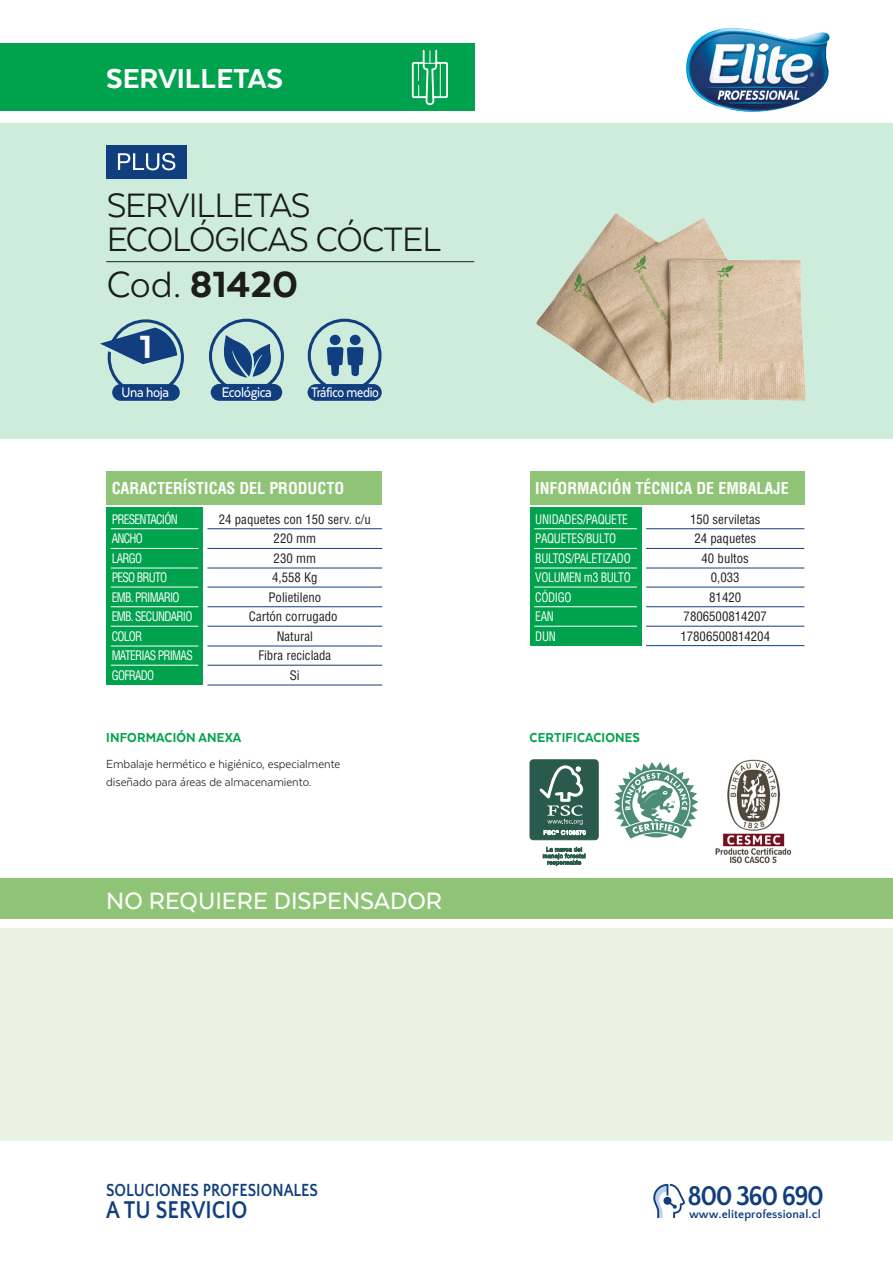
<style>
.page{position:relative;width:893px;height:1263px;background:#fff}
.page>*{position:absolute;margin:0;border:0;box-sizing:border-box;transform-origin:0 0}
.t1{font:800 42px "Texta";color:#231f20}
.t2{font:39px/34.5px "Texta";letter-spacing:-.025em;color:#231f20}
.t3{font:800 37.05px "Texta";color:#fff}
.t4{font:800 31.5px "Texta";color:#fff}
.t5{font:700 28.65px "Quattrocento Sans";letter-spacing:-.06em;color:#113e7e;scale:.93 1}
.t6{font:500 27.3px "Texta";color:#fff}
.t7{font:700 25.5px "Quattrocento Sans";color:#113e7e;scale:.85 1}
.t8{font:700 18.45px "Quattrocento Sans";color:#113e7e;scale:.85 1}
.t9{font:700 condensed 16.05px "Helvetica LT Std";color:#fff}
.t10{font:500 16.05px "Texta";letter-spacing:-.025em;color:#fff;scale:.9 1}
.t11{font:500 15.9px "Texta";letter-spacing:-.025em;color:#fff;scale:.85 1}
.t12{font:500 15.9px "Texta";letter-spacing:-.025em;color:#fff;scale:.9 1}
.t13{font:800 15px "Texta";letter-spacing:.01em;color:#00a24d;scale:.95 1}
.t14{font:13.5px/18px "Texta";color:#231f20;scale:.95 1}
.t15{font:condensed 12.75px/19.5px "Helvetica LT Std";color:#231f20;text-align:center}
.t16{font:condensed 12.75px/19.5px "Helvetica LT Std";letter-spacing:-.06em;color:#fff;scale:.9 1}
.t17{font:condensed 12.75px/19.5px "Helvetica LT Std";letter-spacing:-.025em;color:#fff;scale:.9 1}
.t18{font:700 12px "Quattrocento Sans";letter-spacing:.01em;color:#113e7e}
.s1{font-weight:400}
</style>
<div class="page">
<div style="left:0;top:928px;width:893px;height:213px;background:#e9f3e4"></div>
<div style="left:0;top:878px;width:893px;height:41px;background:#8fc476"></div>
<div style="left:0;top:123px;width:893px;height:316px;background:#cdecdc"></div>
<hr style="left:106px;top:261px;width:368px;height:1px;background:#231f20">
<img style="left:536px;top:213px;width:270px;height:192px">
<div style="left:106px;top:145px;width:81px;height:34px;background:#113e7e"></div>
<svg style="left:118px;top:153px;width:57px;height:17px"></svg>
<svg style="left:100px;top:319px;width:84px;height:77px"></svg>
<div style="left:112px;top:384px;width:68px;height:17px;background:#113e7e;border-radius:8px"></div>
<div style="left:209px;top:319px;width:75px;height:75px;border:3px solid #113e7e;border-radius:50%"></div>
<div style="left:211px;top:384px;width:71px;height:17px;background:#113e7e;border-radius:8px"></div>
<svg style="left:223px;top:335px;width:48px;height:43px"></svg>
<div style="left:308px;top:319px;width:73px;height:73px;border:3px solid #113e7e;border-radius:50%"></div>
<svg style="left:327px;top:335px;width:37px;height:41px"></svg>
<div style="left:308px;top:384px;width:74px;height:17px;background:#113e7e;border-radius:8px"></div>
<svg style="left:653px;top:1184px;width:32px;height:34px"></svg>
<div style="left:0;top:43px;width:474px;height:68px;background:#00a24d"></div>
<img style="left:686px;top:28px;width:144px;height:84px">
<hr style="left:207px;top:528px;width:175px;height:1px;background:#113e7e">
<hr style="left:207px;top:548px;width:175px;height:1px;background:#113e7e">
<hr style="left:207px;top:568px;width:175px;height:1px;background:#113e7e">
<hr style="left:207px;top:587px;width:175px;height:1px;background:#113e7e">
<hr style="left:207px;top:606px;width:175px;height:1px;background:#113e7e">
<hr style="left:207px;top:626px;width:175px;height:1px;background:#113e7e">
<hr style="left:207px;top:646px;width:175px;height:1px;background:#113e7e">
<hr style="left:207px;top:665px;width:175px;height:1px;background:#113e7e">
<hr style="left:207px;top:685px;width:175px;height:1px;background:#113e7e">
<div style="left:106px;top:507px;width:97px;height:178px;background:#00a24d"></div>
<div style="left:106px;top:471px;width:276px;height:33px;background:#8fc476"></div>
<hr style="left:111px;top:528px;width:87px;height:1px;background:#fff">
<hr style="left:111px;top:548px;width:87px;height:1px;background:#fff">
<hr style="left:111px;top:587px;width:87px;height:1px;background:#fff">
<hr style="left:111px;top:568px;width:87px;height:1px;background:#fff">
<hr style="left:111px;top:606px;width:87px;height:1px;background:#fff">
<hr style="left:111px;top:665px;width:87px;height:1px;background:#fff">
<hr style="left:111px;top:646px;width:87px;height:1px;background:#fff">
<hr style="left:111px;top:626px;width:87px;height:1px;background:#fff">
<hr style="left:646px;top:528px;width:158px;height:1px;background:#113e7e">
<hr style="left:646px;top:548px;width:158px;height:1px;background:#113e7e">
<hr style="left:646px;top:568px;width:158px;height:1px;background:#113e7e">
<hr style="left:646px;top:587px;width:158px;height:1px;background:#113e7e">
<hr style="left:646px;top:606px;width:158px;height:1px;background:#113e7e">
<hr style="left:646px;top:626px;width:158px;height:1px;background:#113e7e">
<hr style="left:646px;top:645px;width:158px;height:1px;background:#113e7e">
<div style="left:530px;top:507px;width:112px;height:139px;background:#00a24d"></div>
<div style="left:530px;top:471px;width:274px;height:33px;background:#8fc476"></div>
<hr style="left:534px;top:528px;width:103px;height:1px;background:#fff">
<hr style="left:534px;top:548px;width:103px;height:1px;background:#fff">
<hr style="left:534px;top:568px;width:103px;height:1px;background:#fff">
<hr style="left:534px;top:587px;width:103px;height:1px;background:#fff">
<hr style="left:534px;top:606px;width:103px;height:1px;background:#fff">
<hr style="left:534px;top:626px;width:103px;height:1px;background:#fff">
<svg style="left:411px;top:49px;width:37px;height:57px"></svg>
<hr style="left:440px;top:63px;width:1px;height:34px;background:#fff">
<img style="left:715px;top:759px;width:76px;height:105px">
<div style="left:530px;top:760px;width:68px;height:80px;background:#2a5a4b;border-radius:3px"></div>
<div style="left:530px;top:759px;width:69px;height:81px;border:1px solid #2a5a4b;border-radius:3px"></div>
<svg style="left:539px;top:765px;width:47px;height:70px"></svg>
<svg style="left:543px;top:847px;width:42px;height:19px"></svg>
<svg style="left:614px;top:762px;width:85px;height:77px"></svg>
<h3 class="t4" style="left:106px;top:62px;width:178px">SERVILLETAS</h3>
<h2 class="t2" style="left:106px;top:187px;width:337px">SERVILLETAS<br>ECOLÓGICAS CÓCTEL</h2>
<h1 class="t1" style="left:106px;top:263px;width:193px"><span class="s1">Cod.</span> 81420</h1>
<h3 class="t3" style="left:140px;top:327px;width:14px">1</h3>
<p class="t12" style="left:122px;top:384px;width:54px">Una hoja</p>
<p class="t10" style="left:222px;top:384px;width:57px">Ecológica</p>
<p class="t11" style="left:311px;top:384px;width:81px">Tráfico medio</p>
<p class="t9" style="left:112px;top:478px;width:234px">CARACTERÍSTICAS DEL PRODUCTO</p>
<p class="t16" style="left:112px;top:509px;width:92px">PRESENTACIÓN<br>ANCHO<br>LARGO<br>PESO BRUTO<br>EMB. PRIMARIO<br>EMB. SECUNDARIO<br>COLOR<br>MATERIAS PRIMAS<br>GOFRADO</p>
<p class="t15" style="left:680px;top:509px;width:91px">150 serviletas<br>24 paquetes<br>40 bultos<br>0,033<br>81420<br>7806500814207<br>17806500814204</p>
<p class="t9" style="left:535px;top:478px;width:255px">INFORMACIÓN TÉCNICA DE EMBALAJE</p>
<p class="t17" style="left:535px;top:509px;width:108px">UNIDADES/PAQUETE<br>PAQUETES/BULTO<br>BULTOS/PALETIZADO<br>VOLUMEN m3 BULTO<br>CÓDIGO<br>EAN<br>DUN</p>
<p class="t15" style="left:219px;top:509px;width:153px">24 paquetes con 150 serv. c/u<br>220 mm<br>230 mm<br>4,558 Kg<br>Polietileno<br>Cartón corrugado<br>Natural<br>Fibra reciclada<br>Si</p>
<p class="t13" style="left:106px;top:729px;width:144px">INFORMACIÓN ANEXA</p>
<p class="t14" style="left:106px;top:754px;width:248px">Embalaje hermético e higiénico, especialmente diseñado para áreas de almacenamiento.</p>
<h3 class="t6" style="left:106px;top:886px;width:337px">NO REQUIERE DISPENSADOR</h3>
<p class="t13" style="left:530px;top:729px;width:118px">CERTIFICACIONES</p>
<h3 class="t8" style="left:106px;top:1181px;width:251px">SOLUCIONES PROFESIONALES</h3>
<h3 class="t7" style="left:106px;top:1196px;width:168px">A TU SERVICIO</h3>
<h3 class="t5" style="left:687px;top:1180px;width:148px">800 360 690</h3>
<p class="t18" style="left:689px;top:1208px;width:133px">www.eliteprofessional.cl</p>
</div>
